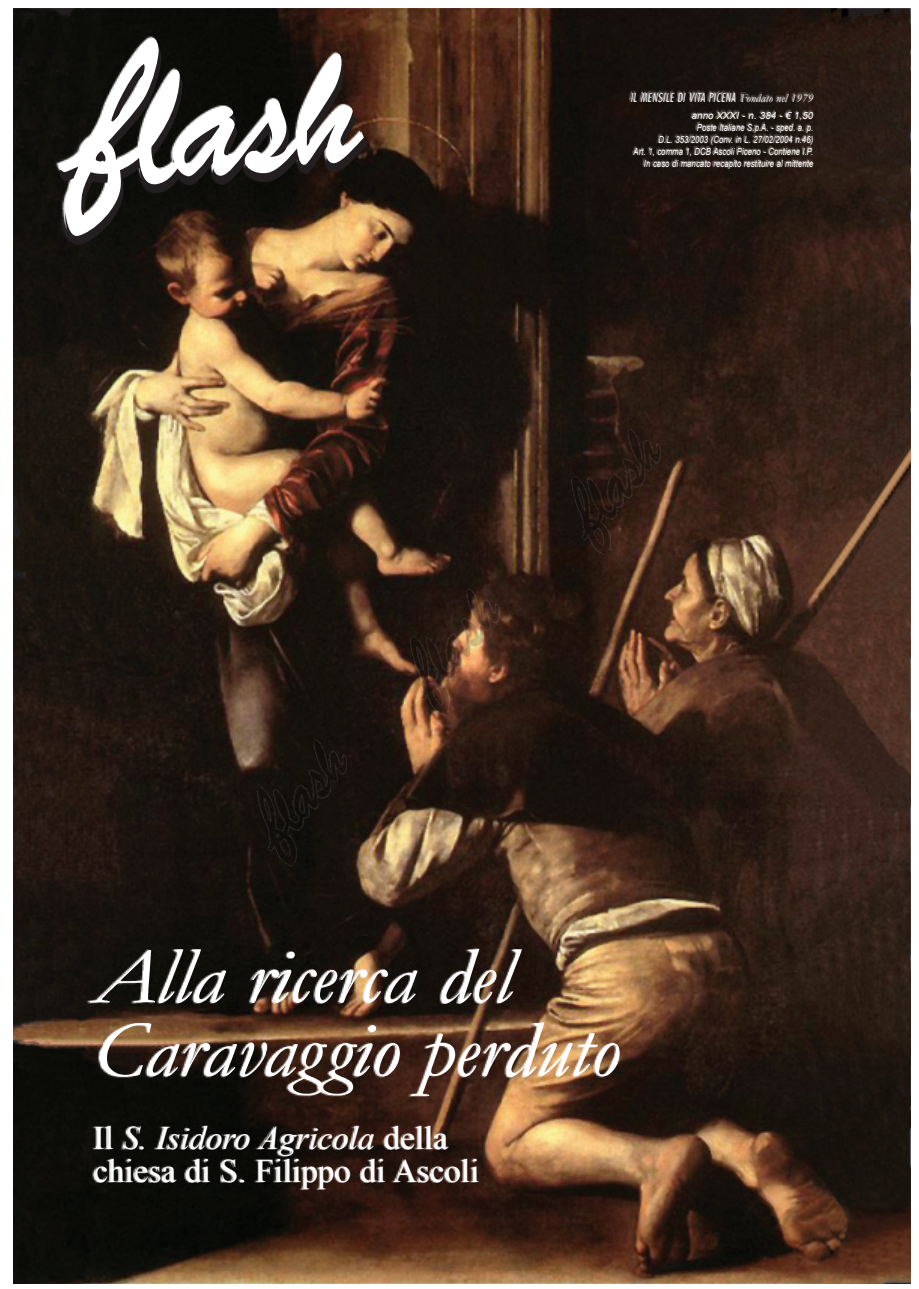
<style>
.page{position:relative;width:919px;height:1289px;background:#fff}
.page>*{position:absolute;margin:0;border:0;box-sizing:border-box;transform-origin:0 0}
.t1{font:italic 81px/73.5px "Garamond";color:#fff}
.t2{font:33px/33px "Times New Roman";color:#fff}
.t3{font:italic 300 condensed 12px "Futura";letter-spacing:.04em;color:#fff}
.t4{font:italic 9.75px/12px "Arial";letter-spacing:.005em;color:#fff;text-align:right}
.s1{font-family:"Garamond";font-weight:400;font-stretch:normal}
.s2{font-style:italic}
</style>
<div class="page">
<img style="left:14px;top:8px;width:896px;height:1275px">
<svg style="left:58px;top:46px;width:309px;height:199px;background:#684e31"></svg>
<svg style="left:59px;top:38px;width:305px;height:200px"></svg>
<img style="left:230px;top:415px;width:459px;height:459px">
<p class="t3" style="left:630px;top:92px;width:184px">IL MENSILE DI VITA PICENA <span class="s1">Fondato nel 1979</span></p>
<p class="t4" style="left:633px;top:109px;width:181px">anno XXXI - n. 384 - € 1,50<br>Poste Italiane S.p.A. - sped. a. p.<br>D.L. 353/2003 (Conv. in L. 27/02/2004 n.46)<br>Art. 1, comma 1, DCB Ascoli Piceno - Contiene I.P.<br>In caso di mancato recapito restituire al mittente</p>
<h1 class="t1" style="left:94px;top:940px;width:526px">Alla ricerca del<br>Caravaggio perduto</h1>
<h2 class="t2" style="left:94px;top:1120px;width:387px">Il <span class="s2">S. Isidoro Agricola</span> della chiesa di S. Filippo di Ascoli</h2>
</div>
